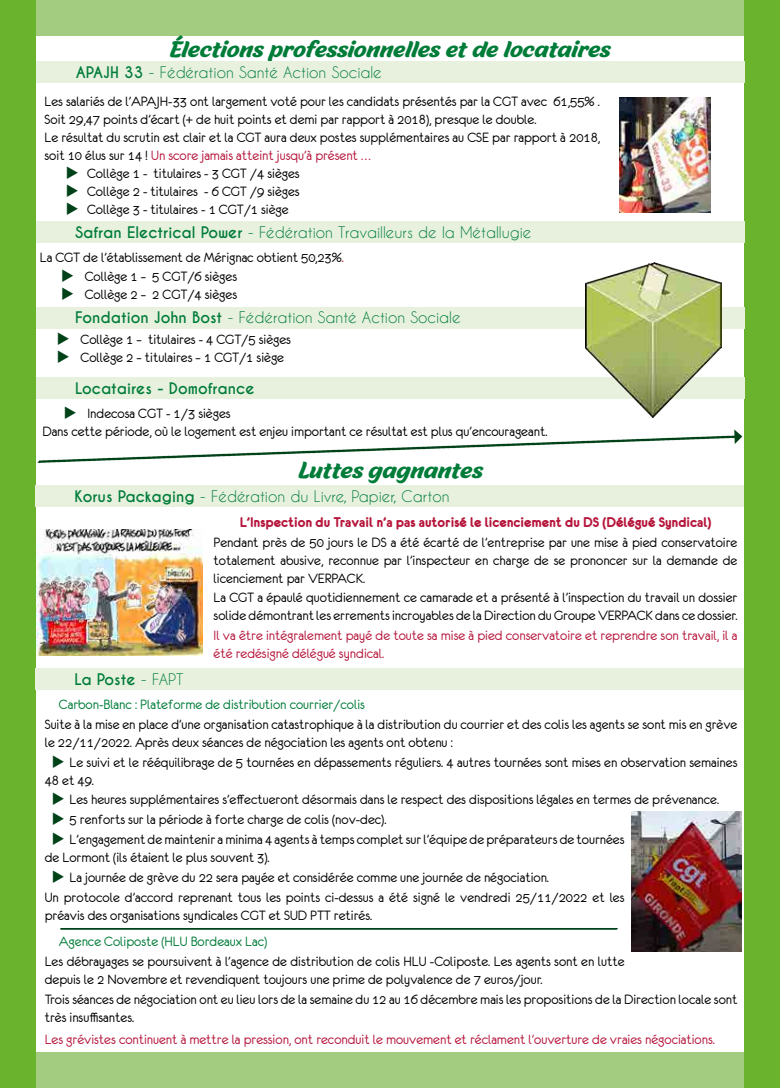
<style>
.page{position:relative;width:780px;height:1088px;background:#fff}
.page>*{position:absolute;margin:0;border:0;box-sizing:border-box;transform-origin:0 0}
.t1{font:22.5px "Malvie Trial";color:#007c39}
.t2{font:15px/18px "Eurofurenceregular";color:#000}
.t3{font:15px/18px "Eurofurenceregular";color:#b6163b}
.t4{font:15px "Caviar Dreams";color:#007c39}
.t5{font:15px "Eurofurenceregular";color:#007c39}
.t6{font:15px "Eurofurencebold";color:#b6163b}
.t7{font:700 15px "Caviar Dreams";color:#007c39}
.s1{font-weight:700}
.s2{color:#000}
.s3{color:#cd171a}
.s4{font-weight:400}
</style>
<div class="page">
<div style="left:0;top:0;width:780px;height:35px;background:#a3cc81"></div>
<div style="left:0;top:1052px;width:780px;height:36px;background:#a3cc81"></div>
<div style="left:0;top:0;width:35px;height:1088px;background:#6ab42d"></div>
<div style="left:744px;top:0;width:36px;height:1088px;background:#6ab42d"></div>
<div style="left:36px;top:307px;width:708px;height:21px;background:#e7f1de"></div>
<svg style="left:60px;top:928px;width:557px;height:1px"></svg>
<div style="left:37px;top:61px;width:707px;height:21px;background:#e7f1de"></div>
<img style="left:619px;top:98px;width:91px;height:114px">
<div style="left:35px;top:486px;width:708px;height:21px;background:#e7f1de"></div>
<div style="left:35px;top:668px;width:708px;height:22px;background:#e7f1de"></div>
<img style="left:631px;top:811px;width:110px;height:140px">
<svg style="left:37px;top:429px;width:705px;height:34px"></svg>
<img style="left:37px;top:530px;width:165px;height:125px">
<div style="left:36px;top:222px;width:708px;height:21px;background:#e7f1de"></div>
<div style="left:36px;top:377px;width:708px;height:22px;background:#e7f1de"></div>
<img style="left:585px;top:262px;width:136px;height:155px">
<h1 class="t1" style="left:169px;top:34px;width:442px">Élections professionnelles et de locataires</h1>
<p class="t4" style="left:76px;top:63px;width:308px"><span class="s1">APAJH 33</span> - Fédération Santé Action Sociale</p>
<p class="t2" style="left:45px;top:92px;width:556px">Les salariés de l’APAJH-33 ont largement voté pour les candidats présentés par la CGT avec 61,55% .</p>
<p class="t2" style="left:45px;top:110px;width:493px">Soit 29,47 points d’écart (+ de huit points et demi par rapport à 2018), presque le double.</p>
<p class="t2" style="left:45px;top:128px;width:557px">Le résultat du scrutin est clair et la CGT aura deux postes supplémentaires au CSE par rapport à 2018,</p>
<p class="t3" style="left:45px;top:146px;width:327px"><span class="s2">soit 10 élus sur 14 !</span> Un score jamais atteint jusqu’à présent …</p>
<p class="t2" style="left:87px;top:164px;width:214px">Collège 1 - titulaires - 3 CGT /4 sièges</p>
<p class="t2" style="left:87px;top:182px;width:214px">Collège 2 - titulaires - 6 CGT /9 sièges</p>
<p class="t2" style="left:87px;top:200px;width:203px">Collège 3 - titulaires - 1 CGT/1 siège</p>
<p class="t4" style="left:75px;top:224px;width:458px"><span class="s1">Safran Electrical Power</span> - Fédération Travailleurs de la Métallugie</p>
<p class="t2" style="left:85px;top:247px;width:260px;line-height:19.8px;text-indent:-45px">La CGT de l’établissement de Mérignac obtient 50,23%<span class="s3">.<br></span>Collège 1 – 5 CGT/6 sièges</p>
<p class="t2" style="left:85px;top:286px;width:154px">Collège 2 – 2 CGT/4 sièges</p>
<p class="t2" style="left:81px;top:330px;width:212px">Collège 1 – titulaires - 4 CGT/5 sièges<br>Collège 2 – titulaires – 1 CGT/1 siège</p>
<p class="t7" style="left:75px;top:379px;width:181px">Locataires - Domofrance</p>
<p class="t2" style="left:42px;top:404px;width:506px;text-indent:45px">Indecosa CGT - 1/3 sièges<br>Dans cette période, où le logement est enjeu important ce résultat est plus qu’encourageant.</p>
<p class="t4" style="left:75px;top:309px;width:387px"><span class="s1">Fondation John Bost</span> - Fédération Santé Action Sociale</p>
<h1 class="t1" style="left:298px;top:455px;width:186px">Luttes gagnantes</h1>
<p class="t4" style="left:74px;top:487px;width:377px"><span class="s1">Korus Packaging</span> - Fédération du Livre, Papier, Carton</p>
<p class="t6" style="left:240px;top:514px;width:473px">L’Inspection du Travail n’a pas autorisé le licenciement du DS (Délégué Syndical)</p>
<p class="t2" style="left:213px;top:533px;width:525px;text-align:justify">Pendant près de 50 jours le DS a été écarté de l’entreprise par une mise à pied conservatoire totalement abusive, reconnue par l’inspecteur en charge de se prononcer sur la demande de licenciement par VERPACK.</p>
<p class="t2" style="left:213px;top:589px;width:525px">La CGT a épaulé quotidiennement ce camarade et a présenté à l’inspection du travail un dossier solide démontrant les errements incroyables de la Direction du Groupe VERPACK dans ce dossier.</p>
<p class="t3" style="left:213px;top:626px;width:525px">Il va être intégralement payé de toute sa mise à pied conservatoire et reprendre son travail, il a été redésigné délégué syndical.</p>
<p class="t7" style="left:74px;top:670px;width:110px">La Poste <span class="s4">- FAPT</span></p>
<p class="t5" style="left:59px;top:697px;width:307px">Carbon-Blanc : Plateforme de distribution courrier/colis</p>
<p class="t2" style="left:45px;top:715px;width:694px">Suite à la mise en place d’une organisation catastrophique à la distribution du courrier et des colis les agents se sont mis en grève le 22/11/2022. Après deux séances de négociation les agents ont obtenu :</p>
<p class="t2" style="left:45px;top:753px;width:694px;text-indent:25px">Le suivi et le rééquilibrage de 5 tournées en dépassements réguliers. 4 autres tournées sont mises en observation semaines<br>48 et 49.</p>
<p class="t2" style="left:70px;top:790px;width:651px;line-height:19.8px">Les heures supplémentaires s’effectueront désormais dans le respect des dispositions légales en termes de prévenance.<br>5 renforts sur la période à forte charge de colis (nov-dec).<br>L’engagement de maintenir a minima 4 agents à temps complet sur l’équipe de préparateurs de tournées</p>
<p class="t2" style="left:45px;top:848px;width:226px">de Lormont (ils étaient le plus souvent 3).</p>
<p class="t2" style="left:70px;top:868px;width:481px">La journée de grève du 22 sera payée et considérée comme une journée de négociation.</p>
<p class="t2" style="left:45px;top:888px;width:581px">Un protocole d’accord reprenant tous les points ci-dessus a été signé le vendredi 25/11/2022 et les</p>
<p class="t2" style="left:45px;top:906px;width:329px">préavis des organisations syndicales CGT et SUD PTT retirés.</p>
<p class="t5" style="left:59px;top:934px;width:210px">Agence Coliposte (HLU Bordeaux Lac)</p>
<p class="t2" style="left:45px;top:952px;width:581px">Les débrayages se poursuivent à l’agence de distribution de colis HLU -Coliposte. Les agents sont en lutte depuis le 2 Novembre et revendiquent toujours une prime de polyvalence de 7 euros/jour.</p>
<p class="t2" style="left:45px;top:990px;width:694px">Trois séances de négociation ont eu lieu lors de la semaine du 12 au 16 décembre mais les propositions de la Direction locale sont très insuffisantes.</p>
<p class="t3" style="left:45px;top:1030px;width:671px">Les grévistes continuent à mettre la pression, ont reconduit le mouvement et réclament l’ouverture de vraies négociations.</p>
</div>
